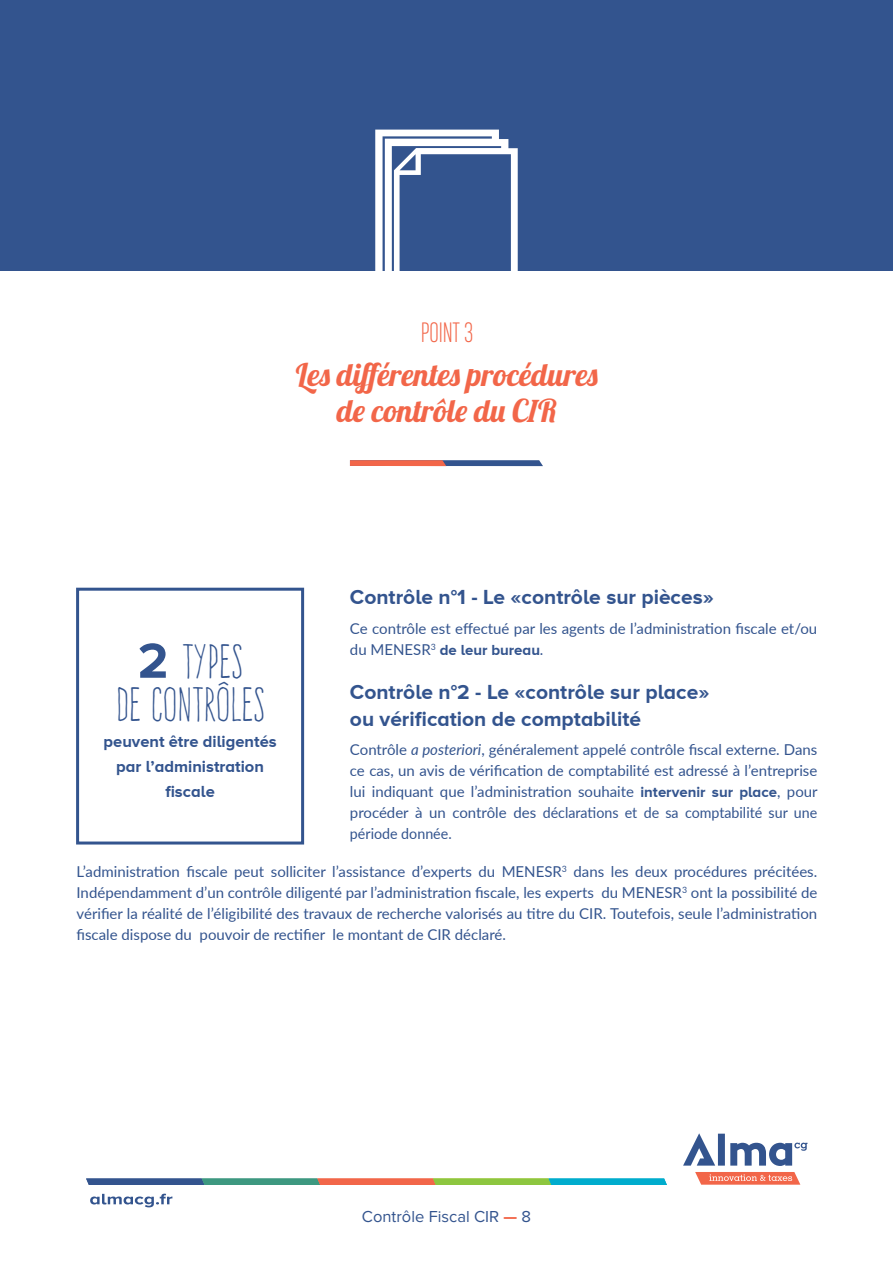
<style>
.page{position:relative;width:893px;height:1263px;background:#fff}
.page>*{position:absolute;margin:0;border:0;box-sizing:border-box;transform-origin:0 0}
.t1{font:42px/43.2px "Frente H1";color:#33548e;text-align:center}
.t2{font:31.5px/36px "Lobster 1.4";letter-spacing:.01em;color:#f26649;text-align:center}
.t3{font:30px "Chalet Comprime Milan Eighty";color:#f26649}
.t4{font:700 21px/27px "Proxima Nova A";color:#33548e}
.t5{font:700 16.5px/25.2px "Proxima Nova A";color:#33548e;text-align:center}
.t6{font:16.5px "Proxima Nova";color:#33548e}
.t7{font:15px/21px "Lato";color:#33548e;text-align:justify}
.t8{font:700 15px "Proxima Nova A";color:#33548e}
.s1{font-family:"Cheltenham LT";font-weight:700;font-style:italic;font-stretch:condensed}
.s2{font-family:"Proxima Nova A";font-weight:700;font-size:51px}
.s3{font-family:"Lato";font-weight:400}
.s4{font-style:italic}
.s5{font-family:"Proxima Nova A";font-weight:700}
.s6{font-family:"Proxima Nova A";font-weight:700;color:#f26649}
</style>
<div class="page">
<svg style="left:695px;top:1172px;width:105px;height:13px"></svg>
<svg style="left:683px;top:1133px;width:124px;height:33px"></svg>
<svg style="left:86px;top:1178px;width:581px;height:7px;background:#69917e"></svg>
<svg style="left:90px;top:1194px;width:82px;height:13px"></svg>
<div style="left:0;top:0;width:893px;height:270px;background:#33548e"></div>
<svg style="left:350px;top:460px;width:193px;height:6px"></svg>
<div style="left:76px;top:588px;width:228px;height:256px;border:3px solid #33548e"></div>
<svg style="left:375px;top:130px;width:143px;height:141px"></svg>
<h3 class="t3" style="left:421px;top:316px;width:54px">POINT 3</h3>
<h2 class="t2" style="left:296px;top:357px;width:303px">Les différentes procédures de contrôle du C<span class="s1">I</span>R</h2>
<h1 class="t1" style="left:116px;top:639px;width:150px"><span class="s2">2</span> TYPES<br>DE CONTRÔLES</h1>
<p class="t5" style="left:104px;top:728px;width:175px">peuvent être diligentés par l’administration fiscale</p>
<h3 class="t4" style="left:350px;top:583px;width:365px">Contrôle n°1 - Le «contrôle sur pièces»</h3>
<p class="t7" style="left:350px;top:617px;width:469px">Ce contrôle est effectué par les agents de l’administration fiscale et/ou</p>
<p class="t8" style="left:350px;top:641px;width:195px"><span class="s3">du MENESR</span><sup>3</sup> de leur bureau<span class="s3">.</span></p>
<h3 class="t4" style="left:350px;top:678px;width:361px">Contrôle n°2 - Le «contrôle sur place» ou vérification de comptabilité</h3>
<p class="t7" style="left:350px;top:739px;width:469px">Contrôle <span class="s4">a posteriori</span>, généralement appelé contrôle fiscal externe. Dans ce cas, un avis de vérification de comptabilité est adressé à l’entreprise lui indiquant que l’administration souhaite <span class="s5">intervenir sur place</span>, pour procéder à un contrôle des déclarations et de sa comptabilité sur une période donnée.</p>
<p class="t7" style="left:77px;top:860px;width:742px">L’administration fiscale peut solliciter l’assistance d’experts du MENESR<sup>3</sup> dans les deux procédures précitées.<br>Indépendamment d’un contrôle diligenté par l’administration fiscale, les experts du MENESR<sup>3</sup> ont la possibilité de vérifier la réalité de l’éligibilité des travaux de recherche valorisés au titre du CIR. Toutefois, seule l’administration fiscale dispose du pouvoir de rectifier le montant de CIR déclaré.</p>
<p class="t6" style="left:362px;top:1209px;width:171px">Contrôle Fiscal CIR <span class="s6">—</span> 8</p>
</div>
